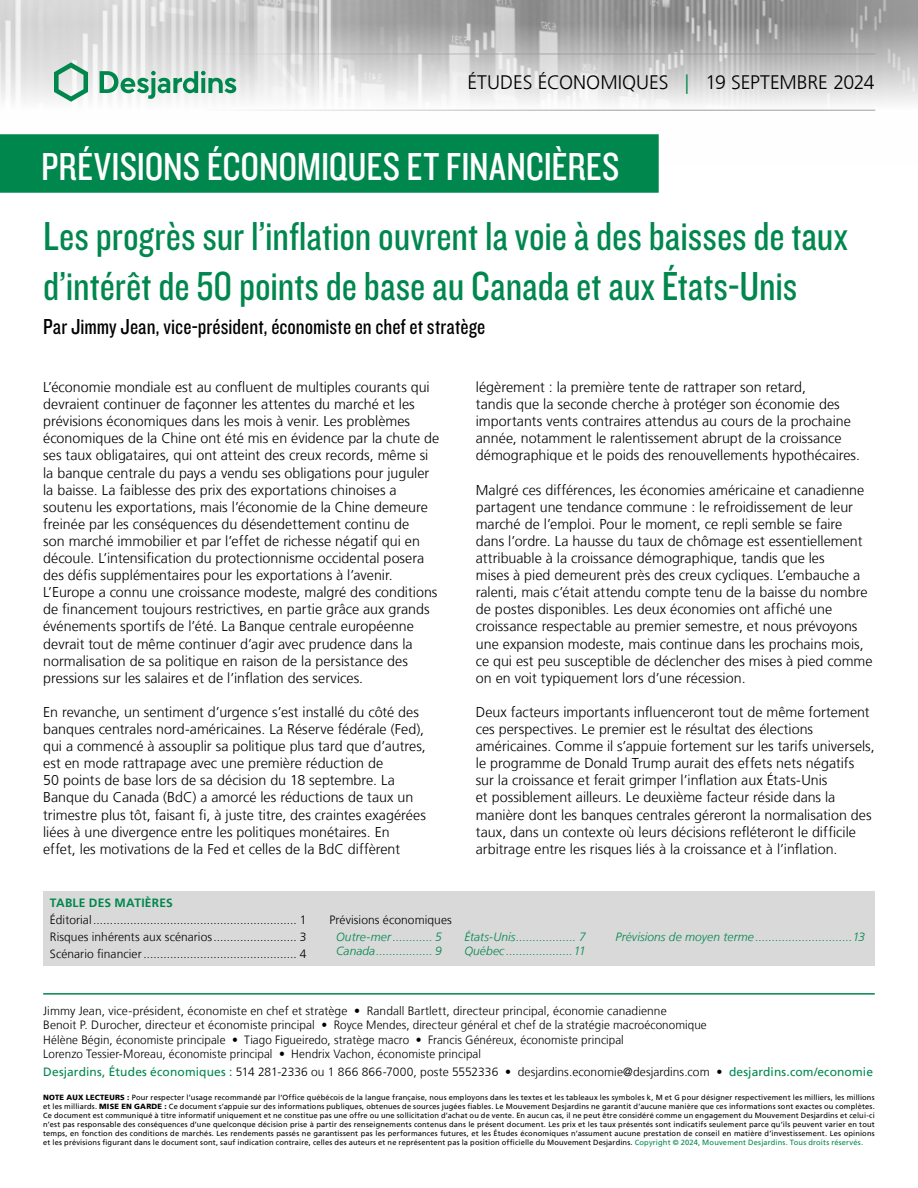
<style>
.page{position:relative;width:918px;height:1188px;background:#fff}
.page>*{position:absolute;margin:0;border:0;box-sizing:border-box;transform-origin:0 0}
.t1{font:42px/50.4px "Knockout 29 Junior Ltweight";color:#00874e}
.t2{font:40.5px "Knockout 29 Junior Ltweight";color:#fff}
.t3{font:22.5px "Knockout 29 Junior Ltweight";letter-spacing:.005em;color:#000}
.t4{font:300 19.5px "Frutiger LT";letter-spacing:-.005em;color:#000}
.t5{font:300 14.25px/17.1px "Frutiger LT";color:#000}
.t6{font:300 12px/14.4px "Frutiger LT";letter-spacing:.005em;color:#000}
.t7{font:italic 300 12px "Frutiger LT";letter-spacing:.01em;color:#00874e}
.t8{font:700 12px "Frutiger LT";letter-spacing:.02em;color:#00874e}
.t9{font:7.5px/9px "Frutiger LT";letter-spacing:.02em;color:#000;text-align:justify}
.s1{color:#00874e}
.s2{font-weight:400;color:#00874e}
.s3{font-weight:900}
</style>
<div class="page">
<img style="left:0;top:0;width:918px;height:111px">
<hr style="left:43px;top:54px;width:832px;height:1px;background:#9d9d9c">
<hr style="left:43px;top:110px;width:832px;height:1px;background:#9d9d9c">
<svg style="left:54px;top:62px;width:34px;height:40px"></svg>
<svg style="left:100px;top:71px;width:136px;height:28px"></svg>
<div style="left:0;top:135px;width:658px;height:57px;background:#00874e"></div>
<div style="left:0;top:134px;width:659px;height:59px;border:2px solid #00874e"></div>
<hr style="left:43px;top:993px;width:832px;height:2px;background:#00874e">
<div style="left:43px;top:891px;width:832px;height:74px;background:#d9d9d9"></div>
<h3 class="t4" style="left:467px;top:72px;width:409px">ÉTUDES ÉCONOMIQUES <span class="s1">|</span> 19 SEPTEMBRE 2024</h3>
<h2 class="t2" style="left:41px;top:140px;width:580px">PRÉVISIONS ÉCONOMIQUES ET FINANCIÈRES</h2>
<h1 class="t1" style="left:43px;top:209px;width:806px">Les progrès sur l’inflation ouvrent la voie à des baisses de taux d’intérêt de 50 points de base au Canada et aux États-Unis</h1>
<h3 class="t3" style="left:43px;top:312px;width:443px">Par Jimmy Jean, vice-président, économiste en chef et stratège</h3>
<p class="t5" style="left:43px;top:379px;width:398px">L’économie mondiale est au confluent de multiples courants qui devraient continuer de façonner les attentes du marché et les prévisions économiques dans les mois à venir. Les problèmes économiques de la Chine ont été mis en évidence par la chute de ses taux obligataires, qui ont atteint des creux records, même si la banque centrale du pays a vendu ses obligations pour juguler la baisse. La faiblesse des prix des exportations chinoises a soutenu les exportations, mais l’économie de la Chine demeure freinée par les conséquences du désendettement continu de<br>son marché immobilier et par l’effet de richesse négatif qui en découle. L’intensification du protectionnisme occidental posera des défis supplémentaires pour les exportations à l’avenir.<br>L’Europe a connu une croissance modeste, malgré des conditions de financement toujours restrictives, en partie grâce aux grands événements sportifs de l’été. La Banque centrale européenne devrait tout de même continuer d’agir avec prudence dans la normalisation de sa politique en raison de la persistance des pressions sur les salaires et de l’inflation des services.</p>
<p class="t5" style="left:43px;top:704px;width:384px">En revanche, un sentiment d’urgence s’est installé du côté des banques centrales nord-américaines. La Réserve fédérale (Fed), qui a commencé à assouplir sa politique plus tard que d’autres, est en mode rattrapage avec une première réduction de<br>50 points de base lors de sa décision du 18 septembre. La Banque du Canada (BdC) a amorcé les réductions de taux un trimestre plus tôt, faisant fi, à juste titre, des craintes exagérées liées à une divergence entre les politiques monétaires. En<br>effet, les motivations de la Fed et celles de la BdC diffèrent</p>
<p class="t5" style="left:476px;top:379px;width:386px">légèrement : la première tente de rattraper son retard,<br>tandis que la seconde cherche à protéger son économie des importants vents contraires attendus au cours de la prochaine année, notamment le ralentissement abrupt de la croissance démographique et le poids des renouvellements hypothécaires.</p>
<p class="t5" style="left:476px;top:481px;width:398px">Malgré ces différences, les économies américaine et canadienne partagent une tendance commune : le refroidissement de leur marché de l’emploi. Pour le moment, ce repli semble se faire dans l’ordre. La hausse du taux de chômage est essentiellement attribuable à la croissance démographique, tandis que les<br>mises à pied demeurent près des creux cycliques. L’embauche a ralenti, mais c’était attendu compte tenu de la baisse du nombre de postes disponibles. Les deux économies ont affiché une croissance respectable au premier semestre, et nous prévoyons une expansion modeste, mais continue dans les prochains mois, ce qui est peu susceptible de déclencher des mises à pied comme on en voit typiquement lors d’une récession.</p>
<p class="t5" style="left:476px;top:704px;width:400px">Deux facteurs importants influenceront tout de même fortement ces perspectives. Le premier est le résultat des élections américaines. Comme il s’appuie fortement sur les tarifs universels, le programme de Donald Trump aurait des effets nets négatifs sur la croissance et ferait grimper l’inflation aux États‑Unis<br>et possiblement ailleurs. Le deuxième facteur réside dans la manière dont les banques centrales géreront la normalisation des taux, dans un contexte où leurs décisions refléteront le difficile arbitrage entre les risques liés à la croissance et à l’inflation.</p>
<p class="t8" style="left:50px;top:896px;width:124px">TABLE DES MATIÈRES</p>
<p class="t6" style="left:50px;top:911px;width:258px;line-height:17.1px;text-align:justify">Éditorial............................................................. 1<br>Risques inhérents aux scénarios......................... 3<br>Scénario financier.............................................. 4</p>
<p class="t6" style="left:329px;top:913px;width:124px">Prévisions économiques</p>
<p class="t7" style="left:336px;top:930px;width:107px">Outre-mer............ 5</p>
<p class="t7" style="left:464px;top:930px;width:123px">États‑Unis.................. 7</p>
<p class="t7" style="left:336px;top:944px;width:107px">Canada................. 9</p>
<p class="t7" style="left:464px;top:944px;width:123px">Québec ....................11</p>
<p class="t7" style="left:616px;top:930px;width:251px">Prévisions de moyen terme .............................13</p>
<p class="t6" style="left:43px;top:1004px;width:665px">Jimmy Jean, vice-président, économiste en chef et stratège • Randall Bartlett, directeur principal, économie canadienne<br>Benoit P. Durocher, directeur et économiste principal • Royce Mendes, directeur général et chef de la stratégie macroéconomique Hélène Bégin, économiste principale • Tiago Figueiredo, stratège macro • Francis Généreux, économiste principal<br>Lorenzo Tessier-Moreau, économiste principal • Hendrix Vachon, économiste principal</p>
<p class="t6" style="left:43px;top:1065px;width:831px"><span class="s2">Desjardins, Études économiques :</span> 514 281‑2336 ou 1 866 866‑7000, poste 5552336 • desjardins.economie@desjardins.com • <span class="s2">desjardins.com/economie</span></p>
<p class="t9" style="left:43px;top:1093px;width:833px"><span class="s3">NOTE AUX LECTEURS :</span> Pour respecter l’usage recommandé par l’Office québécois de la langue française, nous employons dans les textes et les tableaux les symboles k, M et G pour désigner respectivement les milliers, les millions et les milliards. <span class="s3">MISE EN GARDE :</span> Ce document s’appuie sur des informations publiques, obtenues de sources jugées fiables. Le Mouvement Desjardins ne garantit d’aucune manière que ces informations sont exactes ou complètes.<br>Ce document est communiqué à titre informatif uniquement et ne constitue pas une offre ou une sollicitation d’achat ou de vente. En aucun cas, il ne peut être considéré comme un engagement du Mouvement Desjardins et celui-ci n’est pas responsable des conséquences d’une quelconque décision prise à partir des renseignements contenus dans le présent document. Les prix et les taux présentés sont indicatifs seulement parce qu’ils peuvent varier en tout temps, en fonction des conditions de marchés. Les rendements passés ne garantissent pas les performances futures, et les Études économiques n’assument aucune prestation de conseil en matière d’investissement. Les opinions et les prévisions figurant dans le document sont, sauf indication contraire, celles des auteurs et ne représentent pas la position officielle du Mouvement Desjardins. <span class="s1">Copyright © 2024, Mouvement Desjardins. Tous droits réservés.</span></p>
</div>
